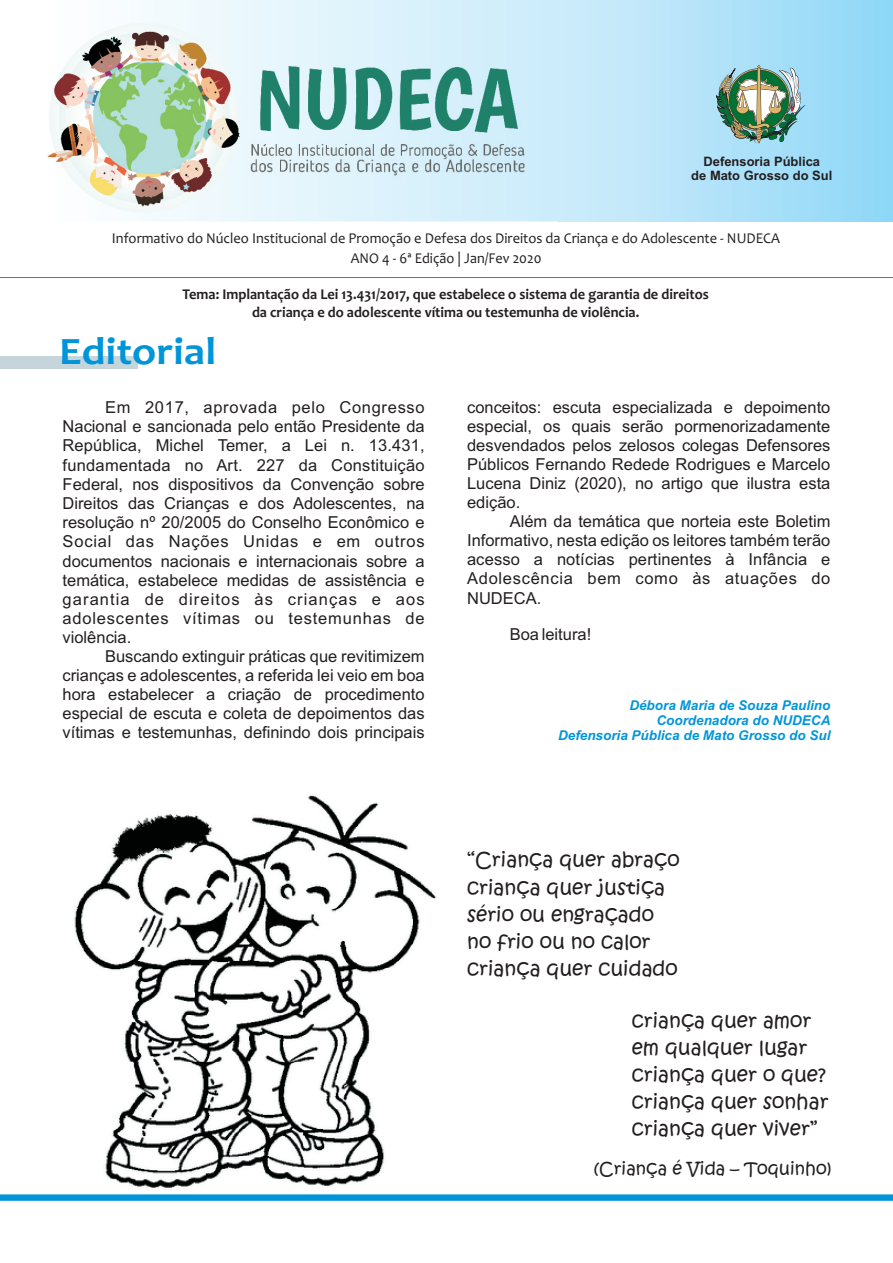
<style>
.page{position:relative;width:893px;height:1263px;background:#fff}
.page>*{position:absolute;margin:0;border:0;box-sizing:border-box;transform-origin:0 0}
.t1{font:700 39.15px "Candara";color:#0095d9;scale:1.11 1}
.t2{font:19.95px/27.2px "Kristen ITC";color:#231f20}
.t3{font:17.25px "Kristen ITC";color:#231f20}
.t4{font:16.5px/19.2px "Arial";color:#231f20;text-align:justify}
.t5{font:700 15px/18.3px "Candara";color:#231f20;text-align:center;scale:.96 1}
.t6{font:15px/20.2px "Candara";color:#231f20;text-align:center;scale:.96 1}
.t7{font:italic 700 13.5px/15.1px "Arial";color:#0095d9;text-align:right}
.t8{font:700 12.9px/14.4px "Arial";color:#231f20;text-align:center}
</style>
<div class="page">
<img style="left:74px;top:795px;width:363px;height:393px">
<div style="left:0;top:356px;width:138px;height:13px;background:#c6d5db"></div>
<svg style="left:558px;top:0;width:335px;height:221px;background:#b0e2f9"></svg>
<img style="left:716px;top:65px;width:90px;height:78px">
<svg style="left:0;top:277px;width:893px;height:1px"></svg>
<svg style="left:0;top:1194px;width:893px;height:7px;background:#169edc"></svg>
<img style="left:47px;top:0;width:511px;height:222px">
<p class="t8" style="left:691px;top:155px;width:143px">Defensoria Pública<br>de Mato Grosso do Sul</p>
<p class="t6" style="left:112px;top:229px;width:697px">Informativo do Núcleo Institucional de Promoção e Defesa dos Direitos da Criança e do Adolescente - NUDECA<br>ANO 4 - 6ª Edição | Jan/Fev 2020</p>
<p class="t5" style="left:182px;top:286px;width:550px">Tema: Implantação da Lei 13.431/2017, que estabelece o sistema de garantia de direitos da criança e do adolescente vítima ou testemunha de violência.</p>
<h1 class="t1" style="left:59px;top:335px;width:143px">Editorial</h1>
<p class="t4" style="left:63px;top:399px;width:364px;text-indent:43px">Em 2017, aprovada pelo Congresso Nacional e sancionada pelo então Presidente da República, Michel Temer, a Lei n. 13.431, fundamentada no Art. 227 da Constituição Federal, nos dispositivos da Convenção sobre Direitos das Crianças e dos Adolescentes, na resolução nº 20/2005 do Conselho Econômico e Social das Nações Unidas e em outros documentos nacionais e internacionais sobre a temática, estabelece medidas de assistência e garantia de direitos às crianças e aos adolescentes vítimas ou testemunhas de violência.</p>
<p class="t4" style="left:63px;top:648px;width:364px;text-indent:43px">Buscando extinguir práticas que revitimizem crianças e adolescentes, a referida lei veio em boa hora estabelecer a criação de procedimento especial de escuta e coleta de depoimentos das vítimas e testemunhas, definindo dois principais</p>
<p class="t4" style="left:467px;top:399px;width:365px">conceitos: escuta especializada e depoimento especial, os quais serão pormenorizadamente desvendados pelos zelosos colegas Defensores Públicos Fernando Redede Rodrigues e Marcelo Lucena Diniz (2020), no artigo que ilustra esta edição.</p>
<p class="t4" style="left:467px;top:513px;width:365px;text-indent:43px">Além da temática que norteia este Boletim Informativo, nesta edição os leitores também terão acesso a notícias pertinentes à Infância e Adolescência bem como às atuações do NUDECA.</p>
<p class="t4" style="left:510px;top:626px;width:83px">Boa leitura!</p>
<p class="t7" style="left:558px;top:699px;width:274px">Débora Maria de Souza Paulino<br>Coordenadora do NUDECA<br>Defensoria Pública de Mato Grosso do Sul</p>
<p class="t2" style="left:467px;top:847px;width:214px">“Criança quer abraço criança quer justiça sério ou engraçado no frio ou no calor criança quer cuidado</p>
<p class="t2" style="left:632px;top:1007px;width:198px">criança quer amor em qualquer lugar criança quer o que? criança quer sonhar criança quer viver”</p>
<p class="t3" style="left:594px;top:1157px;width:239px">(Criança é Vida – Toquinho)</p>
</div>
